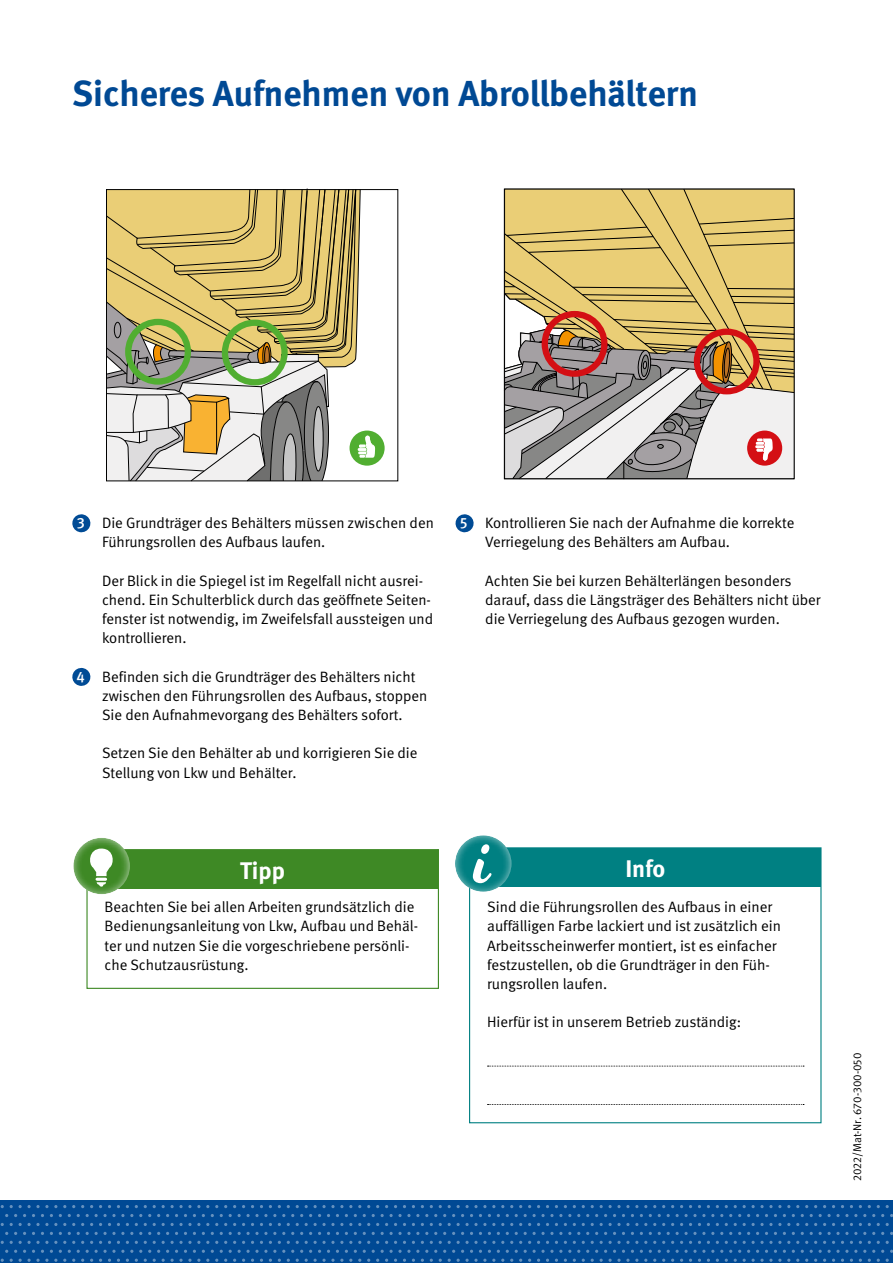
<style>
.page{position:relative;width:893px;height:1263px;background:#fff}
.page>*{position:absolute;margin:0;border:0;box-sizing:border-box;transform-origin:0 0}
.Headline_blau_24_pt{font:700 36px "DGUV Meta";color:#004994}
.Head_Tipp{font:700 24px "DGUV Meta";color:#fff}
.Head{font:700 24px "DGUV Meta";color:#fff}
.Fliesstext_und_Aufzaehlung_Fliesstext{font:15px/19.2px "DGUV Meta";color:#000}
.Materialnummer{font:11.25px "DGUV Meta";color:#000}
.s1{font-weight:500;color:#fff}
</style>
<div class="page">
<div style="left:0;top:1200px;width:893px;height:63px;background:#004994"></div>
<svg style="left:667px;top:1214px;width:38px;height:3px"></svg>
<svg style="left:524px;top:1214px;width:38px;height:3px"></svg>
<svg style="left:381px;top:1214px;width:38px;height:3px"></svg>
<svg style="left:238px;top:1214px;width:38px;height:3px"></svg>
<svg style="left:95px;top:1214px;width:38px;height:3px"></svg>
<svg style="left:667px;top:1232px;width:38px;height:3px"></svg>
<svg style="left:524px;top:1232px;width:38px;height:3px"></svg>
<svg style="left:381px;top:1232px;width:38px;height:3px"></svg>
<svg style="left:238px;top:1232px;width:38px;height:3px"></svg>
<svg style="left:95px;top:1232px;width:38px;height:3px"></svg>
<svg style="left:600px;top:1205px;width:38px;height:3px"></svg>
<svg style="left:448px;top:1205px;width:47px;height:3px"></svg>
<svg style="left:305px;top:1205px;width:38px;height:3px"></svg>
<svg style="left:162px;top:1205px;width:38px;height:3px"></svg>
<svg style="left:19px;top:1205px;width:38px;height:3px"></svg>
<svg style="left:600px;top:1223px;width:38px;height:3px"></svg>
<svg style="left:448px;top:1223px;width:47px;height:3px"></svg>
<svg style="left:305px;top:1223px;width:38px;height:3px"></svg>
<svg style="left:162px;top:1223px;width:38px;height:3px"></svg>
<svg style="left:19px;top:1223px;width:38px;height:3px"></svg>
<svg style="left:600px;top:1241px;width:38px;height:3px"></svg>
<svg style="left:448px;top:1241px;width:47px;height:3px"></svg>
<svg style="left:305px;top:1241px;width:38px;height:3px"></svg>
<svg style="left:162px;top:1241px;width:38px;height:3px"></svg>
<svg style="left:19px;top:1241px;width:38px;height:3px"></svg>
<svg style="left:412px;top:1250px;width:276px;height:12px"></svg>
<svg style="left:269px;top:1250px;width:142px;height:12px"></svg>
<svg style="left:1px;top:1250px;width:267px;height:12px"></svg>
<svg style="left:810px;top:1214px;width:38px;height:3px"></svg>
<svg style="left:810px;top:1232px;width:38px;height:3px"></svg>
<svg style="left:743px;top:1205px;width:38px;height:3px"></svg>
<svg style="left:743px;top:1223px;width:38px;height:3px"></svg>
<svg style="left:743px;top:1241px;width:38px;height:3px"></svg>
<svg style="left:832px;top:1250px;width:61px;height:12px"></svg>
<svg style="left:689px;top:1250px;width:142px;height:12px"></svg>
<svg style="left:81px;top:514px;width:10px;height:18px"></svg>
<svg style="left:81px;top:668px;width:10px;height:18px"></svg>
<svg style="left:464px;top:514px;width:10px;height:18px"></svg>
<svg style="left:375px;top:189px;width:24px;height:293px"></svg>
<svg style="left:106px;top:188px;width:202px;height:294px"></svg>
<svg style="left:503px;top:188px;width:260px;height:292px;background:#c1b28b"></svg>
<div style="left:125px;top:319px;width:66px;height:66px;border:6px solid #51ae31;border-radius:50%"></div>
<div style="left:222px;top:320px;width:66px;height:65px;border:6px solid #51ae31;border-radius:50%"></div>
<div style="left:542px;top:311px;width:65px;height:66px;border:6px solid #d40f14;border-radius:50%"></div>
<svg style="left:647px;top:188px;width:148px;height:291px"></svg>
<div style="left:350px;top:431px;width:35px;height:35px;background:#51ae31;border-radius:50%"></div>
<svg style="left:245px;top:189px;width:130px;height:293px"></svg>
<div style="left:88px;top:850px;width:350px;height:39px;background:#3e8925"></div>
<div style="left:86px;top:849px;width:353px;height:140px;border:1px solid #3e8925"></div>
<div style="left:60px;top:827px;width:82px;height:69px;background:#fff;opacity:.75"></div>
<svg style="left:88px;top:848px;width:27px;height:39px"></svg>
<div style="left:470px;top:848px;width:350px;height:39px;background:#008082"></div>
<svg style="left:488px;top:1066px;width:314px;height:1px"></svg>
<svg style="left:488px;top:1104px;width:314px;height:1px"></svg>
<div style="left:469px;top:847px;width:352px;height:276px;border:1px solid #008082"></div>
<div style="left:441px;top:825px;width:82px;height:69px;background:#fff;opacity:.75"></div>
<svg style="left:473px;top:844px;width:18px;height:39px"></svg>
<p class="Headline_blau_24_pt" style="left:72px;top:72px;width:627px">Sicheres Aufnehmen von Abrollbehältern</p>
<p class="Fliesstext_und_Aufzaehlung_Fliesstext" style="left:102px;top:514px;width:333px;text-indent:-25px"><span class="s1">3</span> Die Grundträger des Behälters müssen zwischen den<br>Führungsrollen des Aufbaus laufen.</p>
<p class="Fliesstext_und_Aufzaehlung_Fliesstext" style="left:102px;top:571px;width:333px">Der Blick in die Spiegel ist im Regelfall nicht ausrei&shy;chend. Ein Schulterblick durch das geöffnete Seiten&shy;fenster ist notwendig, im Zweifelsfall aussteigen und kontrollieren.</p>
<p class="Fliesstext_und_Aufzaehlung_Fliesstext" style="left:102px;top:667px;width:327px;text-indent:-25px"><span class="s1">4</span> Befinden sich die Grundträger des Behälters nicht zwischen den Führungsrollen des Aufbaus, stoppen<br>Sie den Aufnahmevorgang des Behälters sofort.</p>
<p class="Fliesstext_und_Aufzaehlung_Fliesstext" style="left:102px;top:744px;width:317px">Setzen Sie den Behälter ab und korrigieren Sie die<br>Stellung von Lkw und Behälter.</p>
<p class="Fliesstext_und_Aufzaehlung_Fliesstext" style="left:485px;top:514px;width:311px;text-indent:-25px"><span class="s1">5</span> Kontrollieren Sie nach der Aufnahme die korrekte<br>Verriegelung des Behälters am Aufbau.</p>
<p class="Fliesstext_und_Aufzaehlung_Fliesstext" style="left:485px;top:571px;width:337px">Achten Sie bei kurzen Behälterlängen besonders darauf, dass die Längsträger des Behälters nicht über die Verriegelung des Aufbaus gezogen wurden.</p>
<p class="Head_Tipp" style="left:240px;top:856px;width:46px">Tipp</p>
<p class="Fliesstext_und_Aufzaehlung_Fliesstext" style="left:105px;top:898px;width:315px">Beachten Sie bei allen Arbeiten grundsätzlich die Bedienungsanleitung von Lkw, Aufbau und Behäl&shy;ter und nutzen Sie die vorgeschriebene persönli&shy;che Schutzausrüstung.</p>
<p class="Head" style="left:625px;top:854px;width:41px">Info</p>
<p class="Fliesstext_und_Aufzaehlung_Fliesstext" style="left:487px;top:898px;width:295px">Sind die Führungsrollen des Aufbaus in einer auffälligen Farbe lackiert und ist zusätzlich ein Arbeitsscheinwerfer montiert, ist es einfacher festzustellen, ob die Grundträger in den Füh&shy;rungsrollen laufen.</p>
<p class="Fliesstext_und_Aufzaehlung_Fliesstext" style="left:487px;top:1013px;width:255px">Hierfür ist in unserem Betrieb zuständig:</p>
<p class="Materialnummer" style="left:851px;top:1181px;width:130px;rotate:-90deg">2022/Mat-Nr. 670-300-050</p>
</div>
